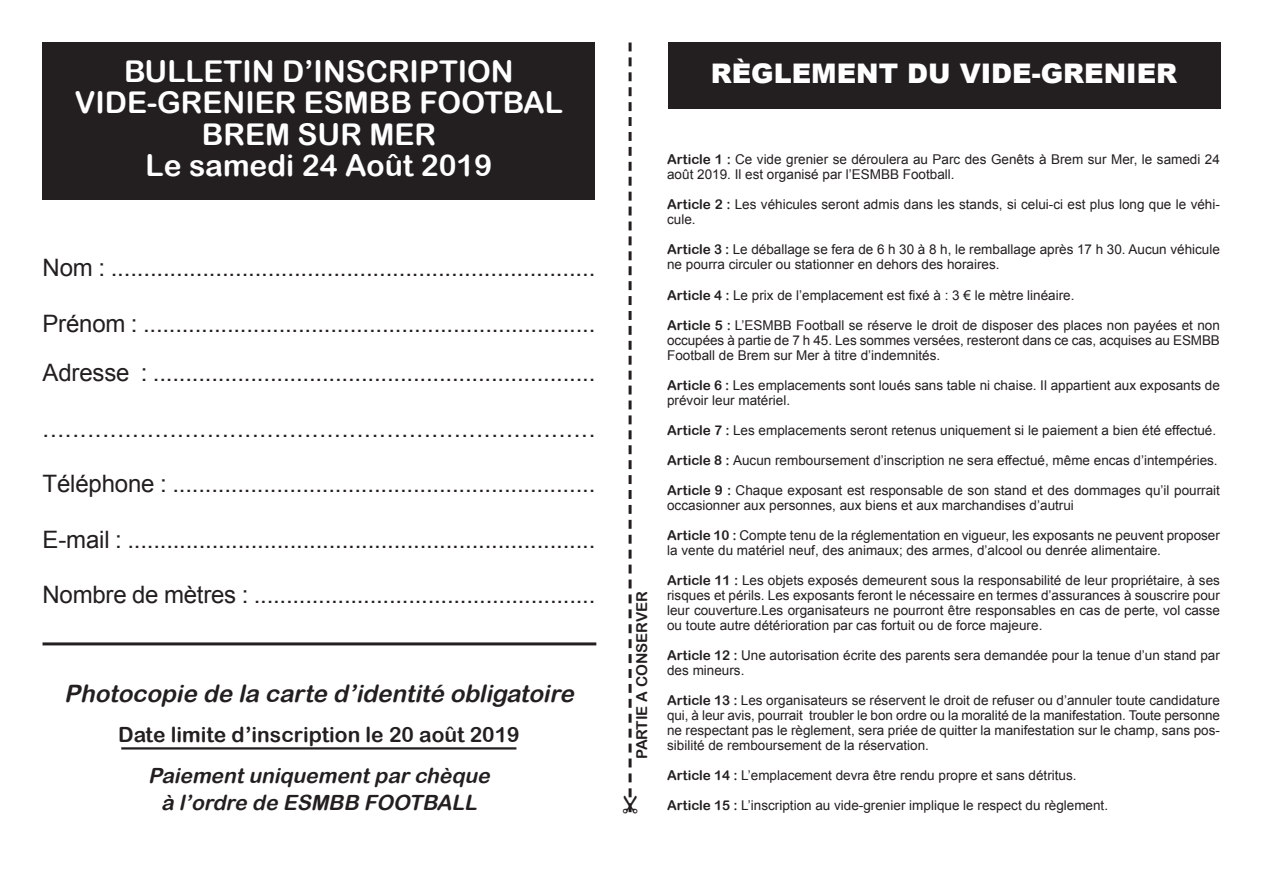
<style>
.page{position:relative;width:1263px;height:893px;background:#fff}
.page>*{position:absolute;margin:0;border:0;box-sizing:border-box;transform-origin:0 0}
.t1{font:30px/31.5px "Arial Rounded MT Bold";color:#fff;text-align:center}
.t2{font:900 27px "Arial";color:#fff}
.t3{font:24px/49.5px "Arial";letter-spacing:-.005em;color:#231f20}
.t4{font:italic 24px "Arial Rounded MT Bold";color:#231f20}
.t5{font:italic 21px/27px "Arial Rounded MT Bold";color:#231f20;text-align:center}
.t6{font:21px "Arial Rounded MT Bold";color:#231f20}
.t7{font:15px "Arial Rounded MT Bold";color:#231f20}
.t8{font:13.5px/15px "Arial";color:#231f20}
.s1{font-family:"Arial Rounded MT Bold"}
</style>
<div class="page">
<div style="left:43px;top:43px;width:552px;height:157px;background:#231f20"></div>
<hr style="left:43px;top:642px;width:553px;height:3px;background:#231f20">
<hr style="left:121px;top:747px;width:395px;height:2px;background:#231f20">
<div style="left:668px;top:43px;width:552px;height:66px;background:#231f20"></div>
<svg style="left:628px;top:43px;width:4px;height:770px"></svg>
<h1 class="t1" style="left:75px;top:55px;width:489px">BULLETIN D’INSCRIPTION<br>VIDE-GRENIER ESMBB FOOTBAL<br>BREM SUR MER<br>Le samedi 24 Août 2019</h1>
<h3 class="t3" style="left:43px;top:243px;width:554px">Nom : ..........................................................................</h3>
<h3 class="t3" style="left:43px;top:299px;width:554px">Prénom : ......................................................................<br>Adresse : ....................................................................</h3>
<h3 class="t3" style="left:43px;top:404px;width:554px">..........................................................................</h3>
<h3 class="t3" style="left:43px;top:459px;width:554px">Téléphone : .................................................................</h3>
<h3 class="t3" style="left:43px;top:515px;width:554px">E-mail : ........................................................................</h3>
<h3 class="t3" style="left:43px;top:570px;width:554px">Nombre de mètres : .....................................................</h3>
<h3 class="t4" style="left:64px;top:679px;width:516px">Photocopie de la carte d’identité obligatoire</h3>
<h3 class="t6" style="left:118px;top:723px;width:403px">Date limite d’inscription le 20 août 2019</h3>
<h3 class="t5" style="left:148px;top:762px;width:347px">Paiement uniquement par chèque à l’ordre de ESMBB FOOTBALL</h3>
<h2 class="t2" style="left:711px;top:53px;width:468px">RÈGLEMENT DU VIDE-GRENIER</h2>
<p class="t7" style="left:633px;top:759px;width:169px;rotate:-90deg">PARTIE A CONSERVER</p>
<p class="t8" style="left:667px;top:152px;width:554px"><span class="s1">Article 1 :</span> Ce vide grenier se déroulera au Parc des Genêts à Brem sur Mer, le samedi 24 août 2019. Il est organisé par l’ESMBB Football.</p>
<p class="t8" style="left:667px;top:197px;width:554px"><span class="s1">Article 2 :</span> Les véhicules seront admis dans les stands, si celui-ci est plus long que le véhi&shy;cule.</p>
<p class="t8" style="left:667px;top:242px;width:554px"><span class="s1">Article 3 :</span> Le déballage se fera de 6 h 30 à 8 h, le remballage après 17 h 30. Aucun véhicule ne pourra circuler ou stationner en dehors des horaires.</p>
<p class="t8" style="left:667px;top:287px;width:409px"><span class="s1">Article 4 :</span> Le prix de l’emplacement est fixé à : 3 € le mètre linéaire.</p>
<p class="t8" style="left:667px;top:317px;width:554px;text-align:justify"><span class="s1">Article 5 :</span> L’ESMBB Football se réserve le droit de disposer des places non payées et non occupées à partie de 7 h 45. Les sommes versées, resteront dans ce cas, acquises au ESMBB Football de Brem sur Mer à titre d’indemnités.</p>
<p class="t8" style="left:667px;top:377px;width:554px"><span class="s1">Article 6 :</span> Les emplacements sont loués sans table ni chaise. Il appartient aux exposants de prévoir leur matériel.</p>
<p class="t8" style="left:667px;top:422px;width:551px"><span class="s1">Article 7 :</span> Les emplacements seront retenus uniquement si le paiement a bien été effectué.</p>
<p class="t8" style="left:667px;top:452px;width:552px"><span class="s1">Article 8 :</span> Aucun remboursement d’inscription ne sera effectué, même encas d’intempéries.</p>
<p class="t8" style="left:667px;top:482px;width:554px"><span class="s1">Article 9 :</span> Chaque exposant est responsable de son stand et des dommages qu’il pourrait occasionner aux personnes, aux biens et aux marchandises d’autrui</p>
<p class="t8" style="left:667px;top:527px;width:554px"><span class="s1">Article 10 :</span> Compte tenu de la réglementation en vigueur, les exposants ne peuvent proposer la vente du matériel neuf, des animaux; des armes, d’alcool ou denrée alimentaire.</p>
<p class="t8" style="left:667px;top:572px;width:554px;text-align:justify"><span class="s1">Article 11 :</span> Les objets exposés demeurent sous la responsabilité de leur propriétaire, à ses risques et périls. Les exposants feront le nécessaire en termes d’assurances à souscrire pour leur couverture.Les organisateurs ne pourront être responsables en cas de perte, vol casse ou toute autre détérioration par cas fortuit ou de force majeure.</p>
<p class="t8" style="left:667px;top:647px;width:554px"><span class="s1">Article 12 :</span> Une autorisation écrite des parents sera demandée pour la tenue d’un stand par des mineurs.</p>
<p class="t8" style="left:667px;top:692px;width:554px;text-align:justify"><span class="s1">Article 13 :</span> Les organisateurs se réservent le droit de refuser ou d’annuler toute candidature qui, à leur avis, pourrait troubler le bon ordre ou la moralité de la manifestation. Toute personne ne respectant pas le règlement, sera priée de quitter la manifestation sur le champ, sans pos&shy;sibilité de remboursement de la réservation.</p>
<p class="t8" style="left:667px;top:767px;width:411px"><span class="s1">Article 14 :</span> L’emplacement devra être rendu propre et sans détritus.</p>
<p class="t8" style="left:667px;top:797px;width:442px"><span class="s1">Article 15 :</span> L’inscription au vide-grenier implique le respect du règlement.</p>
</div>
